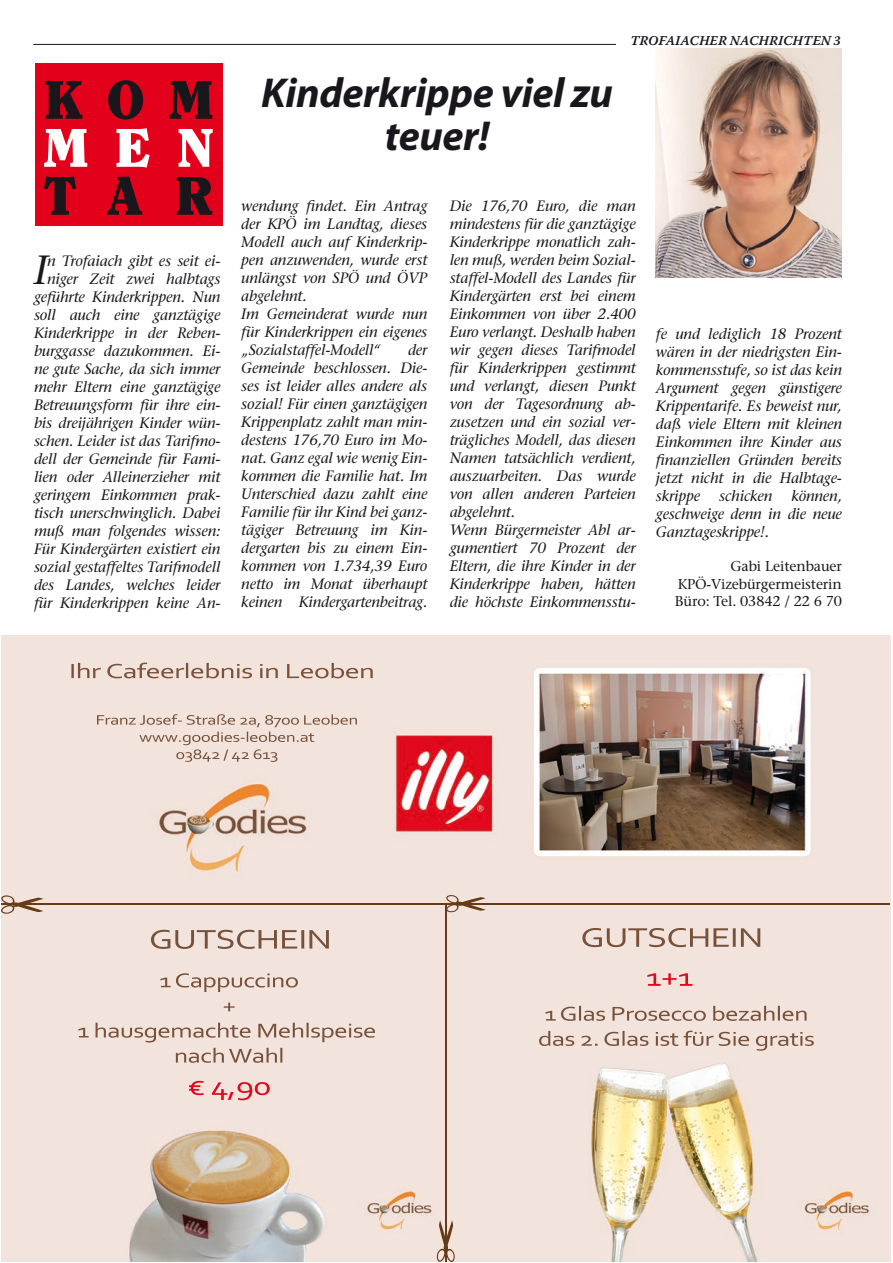
<style>
.page{position:relative;width:893px;height:1263px;background:#fff}
.page>*{position:absolute;margin:0;border:0;box-sizing:border-box;transform-origin:0 0}
.t1{font:900 54px "Clearface";letter-spacing:.51em;color:#1a171c}
.t2{font:900 54px "Clearface";color:#fff}
.Titel_2{font:italic 700 42px/43.5px "Myriad Pro";letter-spacing:-.01em;color:#1a171c;text-align:center}
.swt-twxt{font:italic 40.65px "Stone Serif";color:#1a171c}
.swt-twxt-2{font:italic 15px/18px "Stone Serif";letter-spacing:-.01em;color:#1a171c;text-align:justify}
.swt-twxt-3{font:14.25px "Stone Serif";letter-spacing:-.01em;color:#1a171c}
.t3{font:13.5px "Warnock Pro Semibold It Capt";color:#1a171c}
</style>
<div class="page">
<hr style="left:33px;top:44px;width:583px;height:1px;background:#1a171c">
<img style="left:1px;top:635px;width:889px;height:627px">
<img style="left:1px;top:895px;width:42px;height:19px">
<img style="left:436px;top:1220px;width:19px;height:42px">
<img style="left:446px;top:895px;width:40px;height:18px">
<img style="left:1px;top:904px;width:888px;height:1px">
<img style="left:445px;top:905px;width:1px;height:357px">
<div style="left:35px;top:64px;width:187px;height:162px;background:#e2001a"></div>
<img style="left:655px;top:49px;width:187px;height:228px">
<p class="t1" style="left:44px;top:66px;width:172px">KOM</p>
<p class="t2" style="left:44px;top:114px;width:172px">MEN</p>
<p class="t1" style="left:44px;top:162px;width:172px">TAR</p>
<p class="swt-twxt-2" style="left:34px;top:252px;width:188px;text-align:right">n Trofaiach gibt es seit ei&shy;niger Zeit zwei halbtags geführte Kinderkrippen. Nun soll auch eine ganztägige<br>Kinderkrippe in der Reben&shy;burggasse dazukommen. Ei&shy;ne gute Sache, da sich immer mehr Eltern eine ganztägige<br>Betreuungsform für ihre ein&shy;bis dreijährigen Kinder wün&shy;schen. Leider ist das Tarifmo&shy;dell der Gemeinde für Fami&shy;lien oder Alleinerzieher mit geringem Einkommen prak&shy;tisch unerschwinglich. Dabei muß man folgendes wissen:<br>Für Kindergärten existiert ein sozial gestaffeltes Tarifmodell des Landes, welches leider für Kinderkrippen keine An-</p>
<p class="swt-twxt" style="left:34px;top:245px;width:15px">I</p>
<p class="Titel_2" style="left:261px;top:70px;width:353px">Kinderkrippe viel zu teuer!</p>
<p class="t3" style="left:630px;top:33px;width:212px">TROFAIACHER NACHRICHTEN 3</p>
<p class="swt-twxt-2" style="left:241px;top:196px;width:188px">wendung findet. Ein Antrag der KPÖ im Landtag, dieses Modell auch auf Kinderkrip&shy;pen anzuwenden, wurde erst unlängst von SPÖ und ÖVP abgelehnt.</p>
<p class="swt-twxt-2" style="left:241px;top:304px;width:188px">Im Gemeinderat wurde nun für Kinderkrippen ein eigenes „Sozialstaffel-Modell“</p>
<p class="swt-twxt-2" style="left:241px;top:340px;width:188px;text-indent:167px">der Gemeinde beschlossen. Die&shy;ses ist leider alles andere als sozial! Für einen ganztägigen Krippenplatz zahlt man min&shy;destens 176,70 Euro im Mo&shy;nat. Ganz egal wie wenig Ein&shy;kommen die Familie hat. Im Unterschied dazu zahlt eine Familie für ihr Kind bei ganz&shy;tägiger Betreuung im Kin&shy;dergarten bis zu einem Ein&shy;kommen von 1.734,39 Euro netto im Monat überhaupt keinen Kindergartenbeitrag.</p>
<p class="swt-twxt-2" style="left:450px;top:196px;width:188px">Die 176,70 Euro, die man mindestens für die ganztägige Kinderkrippe monatlich zah&shy;len muß, werden beim Sozial&shy;staffel-Modell des Landes für Kindergärten erst bei einem Einkommen von über 2.400<br>Euro verlangt. Deshalb haben wir gegen dieses Tarifmodel für Kinderkrippen gestimmt und verlangt, diesen Punkt von der Tagesordnung ab&shy;zusetzen und ein sozial ver&shy;trägliches Modell, das diesen Namen tatsächlich verdient, auszuarbeiten. Das wurde von allen anderen Parteien abgelehnt.</p>
<p class="swt-twxt-2" style="left:450px;top:520px;width:188px">Wenn Bürgermeister Abl ar&shy;gumentiert 70 Prozent der Eltern, die ihre Kinder in der Kinderkrippe haben, hätten die höchste Einkommensstu-</p>
<p class="swt-twxt-2" style="left:656px;top:325px;width:188px">fe und lediglich 18 Prozent wären in der niedrigsten Ein&shy;kommensstufe, so ist das kein Argument gegen günstigere Krippentarife. Es beweist nur, daß viele Eltern mit kleinen Einkommen ihre Kinder aus finanziellen Gründen bereits jetzt nicht in die Halbtage&shy;skrippe</p>
<p class="swt-twxt-2" style="left:656px;top:487px;width:188px;text-indent:135px">können, geschweige denn in die neue Ganztageskrippe!.</p>
<p class="swt-twxt-3" style="left:730px;top:558px;width:113px">Gabi Leitenbauer</p>
<p class="swt-twxt-3" style="left:678px;top:575px;width:166px">KPÖ-Vizebürgermeisterin</p>
<p class="swt-twxt-3" style="left:675px;top:592px;width:169px">Büro: Tel. 03842 / 22 6 70</p>
<p class="swt-twxt-2" style="left:719px;top:487px;width:55px">schicken</p>
</div>
